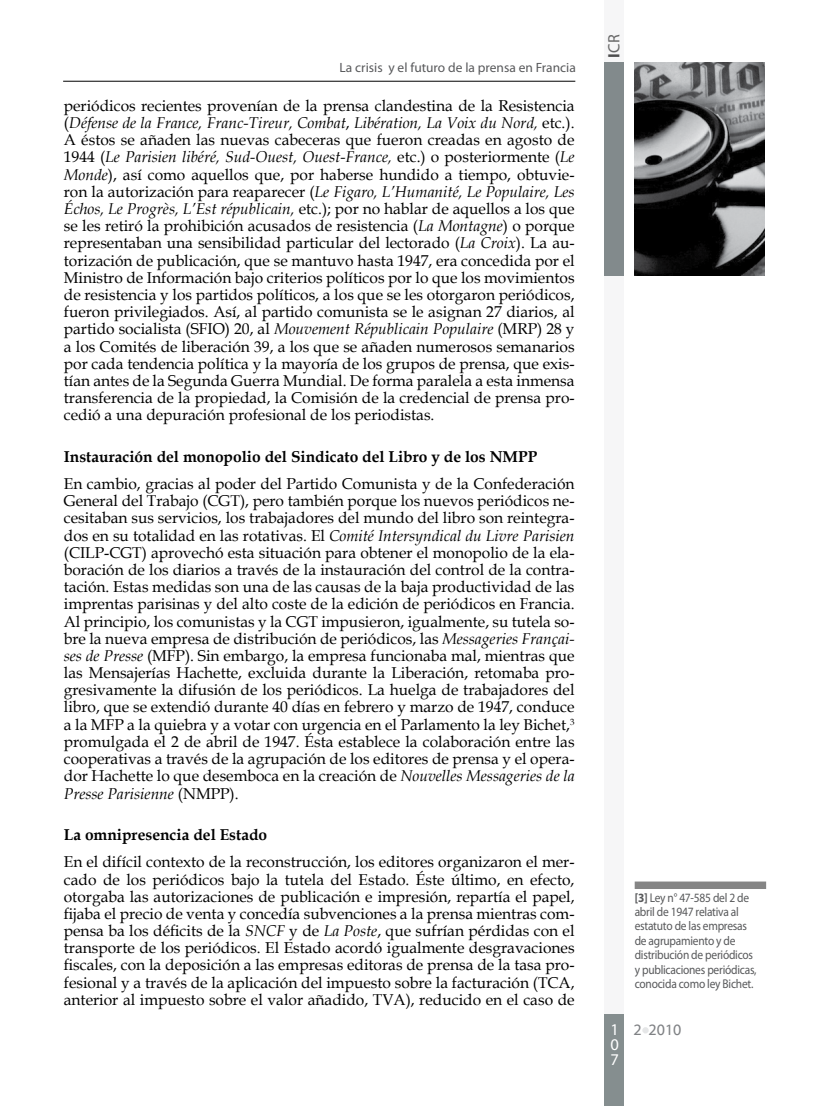
<style>
.page{position:relative;width:830px;height:1106px;background:#fff}
.page>*{position:absolute;margin:0;border:0;box-sizing:border-box;transform-origin:0 0}
.t1{font:16.5px "Myriad Pro";color:#666}
.t2{font:16.5px/14.9px "Myriad Pro";color:#fff;text-align:justify}
.t3{font:15.75px/17.2px "Book Antiqua";color:#000;text-align:justify}
.t4{font:700 15.75px "Book Antiqua";color:#000}
.t5{font:15.75px "Myriad Web Pro";color:#808285}
.t6{font:13.5px "Myriad Pro";color:#58595b}
.t7{font:12.75px/14.4px "Myriad Pro";letter-spacing:-.02em;color:#58595b;scale:.9 1}
.s1{font-style:italic}
.s2{font-weight:700;color:#4d4d4d}
.s3{font-weight:700}
</style>
<div class="page">
<div style="left:604px;top:0;width:19px;height:1014px;background:#f6f6f7"></div>
<img style="left:634px;top:62px;width:130px;height:214px">
<hr style="left:63px;top:81px;width:512px;height:1px;background:#000">
<div style="left:604px;top:1014px;width:19px;height:92px;background:#858e8f"></div>
<div style="left:604px;top:62px;width:19px;height:213px;background:#828a8c"></div>
<svg style="left:642px;top:1027px;width:6px;height:6px"></svg>
<div style="left:634px;top:881px;width:131px;height:8px;background:#858585"></div>
<p class="t6" style="left:339px;top:60px;width:238px">La crisis y el futuro de la prensa en Francia</p>
<p class="t3" style="left:64px;top:96px;width:512px">periódicos recientes provenían de la prensa clandestina de la Resistencia (<span class="s1">Défense de la France, Franc-Tireur, Combat</span>, <span class="s1">Libération, La Voix du Nord,</span> etc.).<br>A éstos se añaden las nuevas cabeceras que fueron creadas en agosto de 1944 (<span class="s1">Le Parisien libéré, Sud-Ouest, Ouest-France,</span> etc.) o posteriormente (<span class="s1">Le Monde</span>), así como aquellos que, por haberse hundido a tiempo, obtuvie&shy;ron la autorización para reaparecer (<span class="s1">Le Figaro, L’Humanité, Le Populaire, Les Échos, Le Progrès, L’Est républicain,</span> etc.); por no hablar de aquellos a los que se les retiró la prohibición acusados de resistencia (<span class="s1">La Montagne</span>) o porque representaban una sensibilidad particular del lectorado (<span class="s1">La Croix</span>). La au&shy;torización de publicación, que se mantuvo hasta 1947, era concedida por el Ministro de Información bajo criterios políticos por lo que los movimientos de resistencia y los partidos políticos, a los que se les otorgaron periódicos, fueron privilegiados. Así, al partido comunista se le asignan 27 diarios, al partido socialista (SFIO) 20, al <span class="s1">Mouvement Républicain Populaire</span> (MRP) 28 y a los Comités de liberación 39, a los que se añaden numerosos semanarios por cada tendencia política y la mayoría de los grupos de prensa, que exis&shy;tían antes de la Segunda Guerra Mundial. De forma paralela a esta inmensa transferencia de la propiedad, la Comisión de la credencial de prensa pro&shy;cedió a una depuración profesional de los periodistas.</p>
<p class="t4" style="left:64px;top:446px;width:474px">Instauración del monopolio del Sindicato del Libro y de los NMPP</p>
<p class="t3" style="left:64px;top:474px;width:512px">En cambio, gracias al poder del Partido Comunista y de la Confederación General del Trabajo (CGT), pero también porque los nuevos periódicos ne&shy;cesitaban sus servicios, los trabajadores del mundo del libro son reintegra&shy;dos en su totalidad en las rotativas. El <span class="s1">Comité Intersyndical du Livre Parisien </span>(CILP-CGT) aprovechó esta situación para obtener el monopolio de la ela&shy;boración de los diarios a través de la instauración del control de la contra&shy;tación. Estas medidas son una de las causas de la baja productividad de las imprentas parisinas y del alto coste de la edición de periódicos en Francia.<br>Al principio, los comunistas y la CGT impusieron, igualmente, su tutela so&shy;bre la nueva empresa de distribución de periódicos, las <span class="s1">Messageries Françai&shy;ses de Presse</span> (MFP). Sin embargo, la empresa funcionaba mal, mientras que las Mensajerías Hachette, excluida durante la Liberación, retomaba pro&shy;gresivamente la difusión de los periódicos. La huelga de trabajadores del libro, que se extendió durante 40 días en febrero y marzo de 1947, conduce a la MFP a la quiebra y a votar con urgencia en el Parlamento la ley Bichet,<sup>3 </sup>promulgada el 2 de abril de 1947. Ésta establece la colaboración entre las cooperativas a través de la agrupación de los editores de prensa y el opera&shy;dor Hachette lo que desemboca en la creación de <span class="s1">Nouvelles Messageries de la Presse Parisienne</span> (NMPP).</p>
<p class="t4" style="left:64px;top:824px;width:205px">La omnipresencia del Estado</p>
<p class="t3" style="left:64px;top:853px;width:512px">En el difícil contexto de la reconstrucción, los editores organizaron el mer&shy;cado de los periódicos bajo la tutela del Estado. Éste último, en efecto, otorgaba las autorizaciones de publicación e impresión, repartía el papel, fijaba el precio de venta y concedía subvenciones a la prensa mientras com&shy;pensa ba los déficits de la <span class="s1">SNCF</span> y de <span class="s1">La Poste</span>, que sufrían pérdidas con el transporte de los periódicos. El Estado acordó igualmente desgravaciones fiscales, con la deposición a las empresas editoras de prensa de la tasa pro&shy;fesional y a través de la aplicación del impuesto sobre la facturación (TCA, anterior al impuesto sobre el valor añadido, TVA), reducido en el caso de</p>
<p class="t1" style="left:603px;top:57px;width:24px;rotate:-90deg"><span class="s2">I</span>CR</p>
<p class="t2" style="left:610px;top:1022px;width:10px">1<br>0<br>7</p>
<p class="t7" style="left:634px;top:890px;width:137px"><span class="s3">[3]</span> Ley n° 47-585 del 2 de abril de 1947 relativa al estatuto de las empresas de agrupamiento y de distribución de periódicos y publicaciones periódicas, conocida como ley Bichet.</p>
<p class="t5" style="left:633px;top:1021px;width:50px">2 2010</p>
</div>
